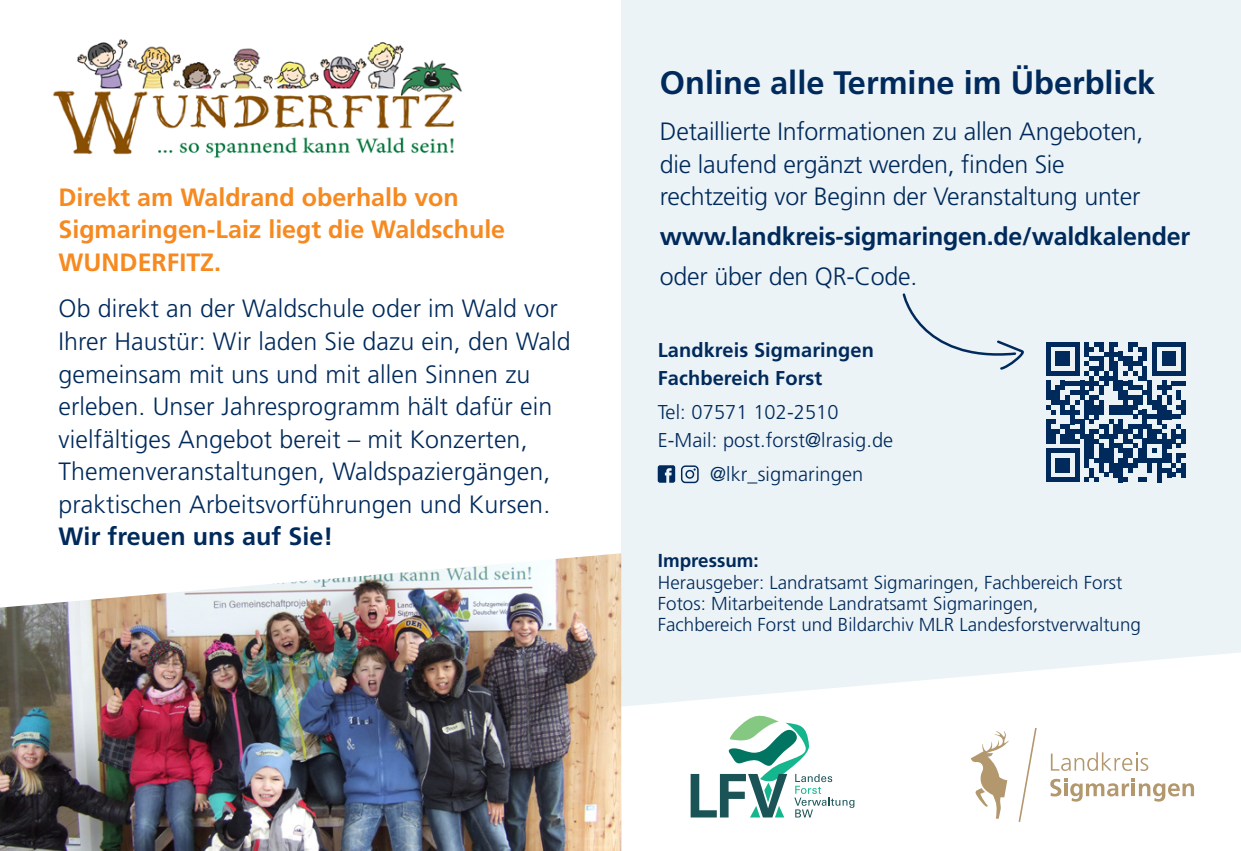
<style>
.page{position:relative;width:1241px;height:851px;background:#fff}
.page>*{position:absolute;margin:0;border:0;box-sizing:border-box;transform-origin:0 0}
.Fließtext{font:700 32.5px "Frutiger LT Std";color:#002a5b}
.Fließtext-2{font:300 25px/32.5px "Frutiger LT Std";letter-spacing:.005em;color:#002a5b}
.Fließtext-3{font:700 25px/32.5px "Frutiger LT Std";color:#f6891f}
.Fließtext-4{font:700 25px "Frutiger LT Std";letter-spacing:-.01em;color:#002a5b}
.Fließtext-5{font:300 20px "Frutiger LT Std";letter-spacing:.005em;color:#002a5b}
.Fließtext-6{font:700 20px/27.5px "Frutiger LT Std";letter-spacing:.005em;color:#002a5b}
.Monat{font:300 18.75px/21.2px "Frutiger LT Std";color:#002a5b}
.Monat-2{font:700 18.75px "Frutiger LT Std";color:#002a5b}
.s1{font-weight:700}
</style>
<div class="page">
<div style="left:621px;top:0;width:619px;height:850px;background:#ecf3f7"></div>
<svg style="left:621px;top:652px;width:619px;height:198px;fill:#fff"></svg>
<svg style="left:1046px;top:342px;width:139px;height:140px"></svg>
<div style="left:1180px;top:463px;width:5px;height:14px;background:#002a5b"></div>
<div style="left:657px;top:710px;width:215px;height:118px;background:#fff"></div>
<svg style="left:690px;top:715px;width:164px;height:102px"></svg>
<svg style="left:1018px;top:727px;width:18px;height:94px;background:#f8f5f2"></svg>
<svg style="left:1050px;top:752px;width:98px;height:18px;background:#eee8df"></svg>
<svg style="left:1050px;top:778px;width:143px;height:23px;background:#e6ddcf"></svg>
<svg style="left:970px;top:730px;width:38px;height:88px;background:#e6ddd0"></svg>
<svg style="left:657px;top:465px;width:41px;height:18px"></svg>
<img style="left:53px;top:39px;width:409px;height:120px">
<svg style="left:902px;top:293px;width:122px;height:77px"></svg>
<img style="left:0;top:553px;width:621px;height:297px">
<p class="Fließtext-3" style="left:58px;top:181px;width:448px">Direkt am Waldrand oberhalb von<br>Sigmaringen-Laiz liegt die Waldschule<br>WUNDERFITZ.</p>
<p class="Fließtext-2" style="left:58px;top:293px;width:513px">Ob direkt an der Waldschule oder im Wald vor Ihrer Haustür: Wir laden Sie dazu ein, den Wald gemeinsam mit uns und mit allen Sinnen zu erleben. Unser Jahresprogramm hält dafür ein vielfältiges Angebot bereit – mit Konzerten, Themenveranstaltungen, Waldspaziergängen, praktischen Arbeitsvorführungen und Kursen.<br><span class="s1">Wir freuen uns auf Sie!</span></p>
<p class="Fließtext" style="left:660px;top:63px;width:496px">Online alle Termine im Überblick</p>
<p class="Fließtext-2" style="left:660px;top:116px;width:485px">Detaillierte Informationen zu allen Angeboten, die laufend ergänzt werden, finden Sie rechtzeitig vor Beginn der Veranstaltung unter</p>
<p class="Fließtext-4" style="left:660px;top:221px;width:531px">www.landkreis-sigmaringen.de/waldkalender</p>
<p class="Fließtext-2" style="left:660px;top:260px;width:259px">oder über den QR-Code.</p>
<p class="Fließtext-6" style="left:657px;top:336px;width:218px">Landkreis Sigmaringen<br>Fachbereich Forst</p>
<p class="Fließtext-5" style="left:657px;top:401px;width:182px">Tel: 07571 102-2510</p>
<p class="Fließtext-5" style="left:657px;top:428px;width:237px">E-Mail: post.forst@lrasig.de</p>
<p class="Fließtext-5" style="left:710px;top:463px;width:155px">@lkr_sigmaringen</p>
<p class="Monat-2" style="left:657px;top:549px;width:102px">Impressum:</p>
<p class="Monat" style="left:657px;top:571px;width:466px">Herausgeber: Landratsamt Sigmaringen, Fachbereich Forst</p>
<p class="Monat" style="left:657px;top:593px;width:484px">Fotos: Mitarbeitende Landratsamt Sigmaringen,<br>Fachbereich Forst und Bildarchiv MLR Landesforstverwaltung</p>
</div>
